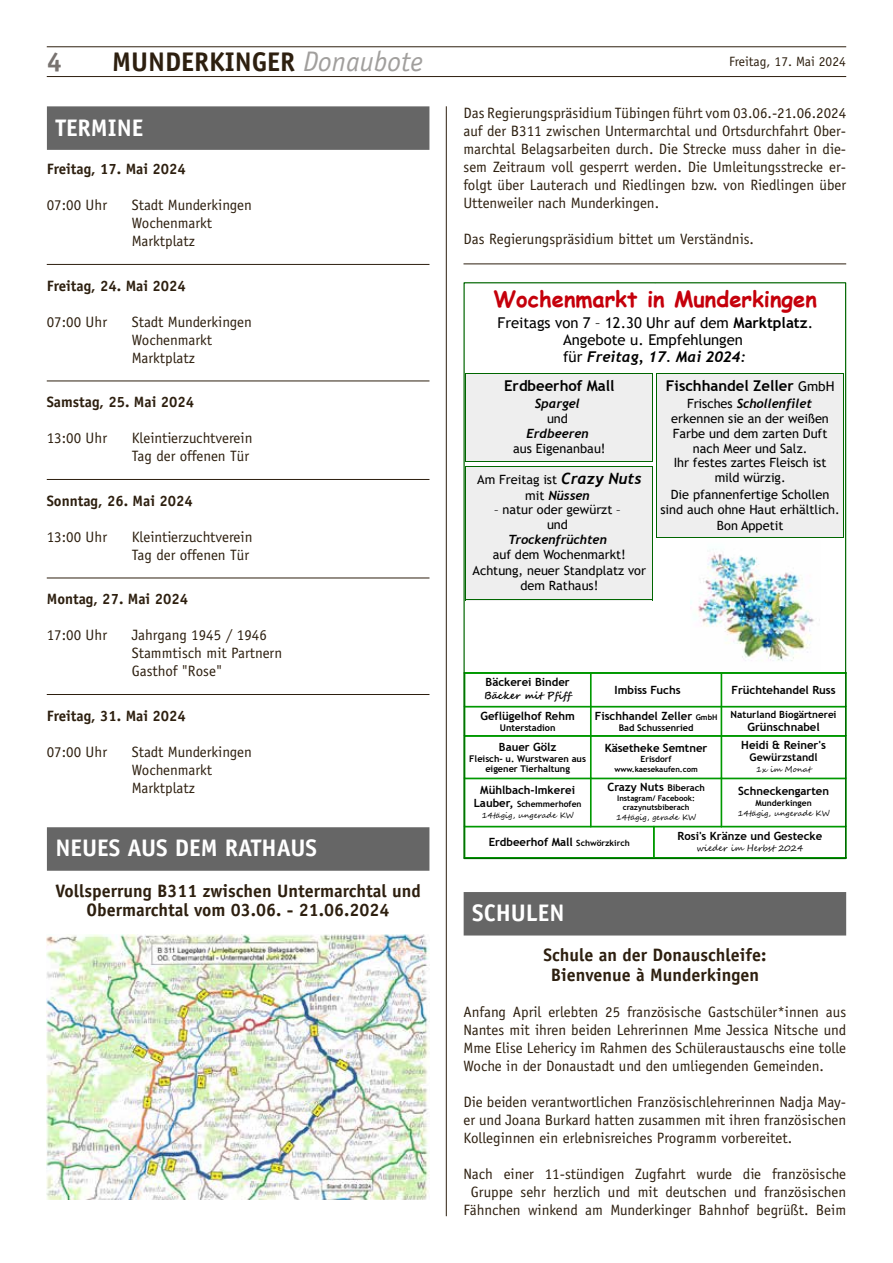
<style>
.page{position:relative;width:893px;height:1263px;background:#fff}
.page>*{position:absolute;margin:0;border:0;box-sizing:border-box;transform-origin:0 0}
.t1{font:700 27px "Officina Sans";color:#2d1f0f}
.t2{font:700 27px "Officina Sans";color:#787370}
.t3{font:700 24px "Officina Sans";color:#fff}
.t4{font:700 21.9px "Comic Sans MS";color:#c5000b}
.t5{font:700 18px/19.5px "Officina Sans";color:#2d1f0f;text-align:center}
.t6{font:15px/18px "Officina Sans";color:#2d1f0f}
.t7{font:700 15px "Officina Sans";color:#2d1f0f}
.t8{font:14.85px/17.2px "Trebuchet MS";color:#000;text-align:center}
.t9{font:700 14.85px "Trebuchet MS";color:#000}
.t10{font:italic 700 14.85px "Trebuchet";color:#000}
.t11{font:13.5px "Officina Sans";color:#2d1f0f}
.t12{font:12.75px/14.9px "Trebuchet MS";color:#000;text-align:center}
.t13{font:italic 700 12.75px "Trebuchet";color:#000}
.t14{font:700 11.4px "Trebuchet MS";color:#000}
.t15{font:700 10.65px "Trebuchet MS";color:#000}
.t16{font:700 9.9px "Trebuchet MS";color:#000}
.t17{font:700 9.9px "Segoe Script";color:#000}
.t18{font:700 9.15px/10.6px "Trebuchet MS";color:#000;text-align:center}
.t19{font:700 8.55px "Trebuchet MS";color:#000}
.t20{font:8.55px "Segoe Script";color:#000}
.t21{font:7.8px "Segoe Script";color:#000}
.t22{font:700 7.8px/9px "Trebuchet MS";color:#000;text-align:center}
.s1{font-weight:400;font-style:italic;font-size:28.35px;color:#a19f9d}
.s2{font-weight:700}
.s3{font-family:"Trebuchet MS";font-weight:400;font-style:normal}
.s4{font-family:"Trebuchet";font-weight:700;font-style:italic;font-size:15.6px}
.s5{font-weight:400;font-size:13.5px}
.s6{font-size:7.8px}
.s7{font-size:9.15px}
.s8{font-size:11.4px}
.s9{font-size:8.55px}
</style>
<div class="page">
<hr style="left:47px;top:76px;width:799px;height:1px;background:#2d1f0f">
<hr style="left:47px;top:47px;width:799px;height:1px;background:#2d1f0f">
<hr style="left:446px;top:106px;width:1px;height:1110px;background:#2d1f0f">
<hr style="left:463px;top:264px;width:383px;height:1px;background:#2d1f0f">
<svg style="left:463px;top:282px;width:383px;height:577px"></svg>
<div style="left:465px;top:373px;width:188px;height:89px;background:#eee"></div>
<hr style="left:465px;top:373px;width:1px;height:89px;background:#060">
<hr style="left:653px;top:373px;width:1px;height:89px;background:#060">
<hr style="left:465px;top:373px;width:188px;height:1px;background:#060">
<hr style="left:465px;top:461px;width:188px;height:1px;background:#060">
<div style="left:465px;top:466px;width:188px;height:134px;background:#eee"></div>
<hr style="left:465px;top:466px;width:1px;height:134px;background:#060">
<hr style="left:653px;top:466px;width:1px;height:134px;background:#060">
<hr style="left:465px;top:466px;width:188px;height:1px;background:#060">
<hr style="left:465px;top:600px;width:188px;height:1px;background:#060">
<img style="left:691px;top:541px;width:130px;height:130px">
<div style="left:464px;top:892px;width:382px;height:43px;background:#666"></div>
<hr style="left:47px;top:264px;width:382px;height:1px;background:#2d1f0f">
<hr style="left:47px;top:381px;width:382px;height:1px;background:#2d1f0f">
<hr style="left:47px;top:479px;width:382px;height:1px;background:#2d1f0f">
<hr style="left:47px;top:578px;width:382px;height:1px;background:#2d1f0f">
<hr style="left:47px;top:694px;width:382px;height:1px;background:#2d1f0f">
<div style="left:47px;top:106px;width:382px;height:44px;background:#666"></div>
<div style="left:47px;top:827px;width:382px;height:44px;background:#666"></div>
<img style="left:47px;top:934px;width:382px;height:266px">
<h1 class="t2" style="left:47px;top:45px;width:17px">4</h1>
<h1 class="t1" style="left:112px;top:45px;width:312px">MUNDERKINGER <span class="s1">Donaubote</span></h1>
<p class="t11" style="left:729px;top:53px;width:118px">Freitag, 17. Mai 2024</p>
<p class="t6" style="left:463px;top:104px;width:384px;text-align:justify">Das Regierungspräsidium Tübingen führt vom 03.06.-21.06.2024 auf der B311 zwischen Untermarchtal und Ortsdurchfahrt Ober&shy;marchtal Belagsarbeiten durch. Die Strecke muss daher in die&shy;sem Zeitraum voll gesperrt werden. Die Umleitungsstrecke er&shy;folgt über Lauterach und Riedlingen bzw. von Riedlingen über Uttenweiler nach Munderkingen.</p>
<p class="t6" style="left:463px;top:230px;width:292px">Das Regierungspräsidium bittet um Verständnis.</p>
<h2 class="t3" style="left:55px;top:112px;width:89px">Termine</h2>
<p class="t7" style="left:47px;top:160px;width:141px">Freitag, 17. Mai 2024</p>
<p class="t6" style="left:47px;top:196px;width:62px">07:00 Uhr</p>
<p class="t6" style="left:132px;top:196px;width:122px">Stadt Munderkingen<br>Wochenmarkt<br>Marktplatz</p>
<p class="t7" style="left:47px;top:276px;width:141px">Freitag, 24. Mai 2024</p>
<p class="t6" style="left:47px;top:313px;width:62px">07:00 Uhr</p>
<p class="t6" style="left:132px;top:313px;width:122px">Stadt Munderkingen<br>Wochenmarkt<br>Marktplatz</p>
<p class="t7" style="left:47px;top:393px;width:149px">Samstag, 25. Mai 2024</p>
<p class="t6" style="left:47px;top:429px;width:62px">13:00 Uhr</p>
<p class="t6" style="left:132px;top:429px;width:122px">Kleintierzuchtverein<br>Tag der offenen Tür</p>
<p class="t7" style="left:47px;top:491px;width:148px">Sonntag, 26. Mai 2024</p>
<p class="t6" style="left:47px;top:528px;width:62px">13:00 Uhr</p>
<p class="t6" style="left:132px;top:528px;width:122px">Kleintierzuchtverein<br>Tag der offenen Tür</p>
<p class="t7" style="left:47px;top:590px;width:143px">Montag, 27. Mai 2024</p>
<p class="t6" style="left:47px;top:626px;width:62px">17:00 Uhr</p>
<p class="t6" style="left:132px;top:626px;width:152px">Jahrgang 1945 / 1946<br>Stammtisch mit Partnern<br>Gasthof "Rose"</p>
<p class="t7" style="left:47px;top:706px;width:141px">Freitag, 31. Mai 2024</p>
<p class="t6" style="left:47px;top:743px;width:62px">07:00 Uhr</p>
<p class="t6" style="left:132px;top:743px;width:122px">Stadt Munderkingen<br>Wochenmarkt<br>Marktplatz</p>
<h3 class="t4" style="left:493px;top:290px;width:325px">Wochenmarkt in Munderkingen</h3>
<p class="t8" style="left:497px;top:315px;width:317px">Freitags von 7 – 12.30 Uhr auf dem <span class="s2">Marktplatz</span>.<br>Angebote u. Empfehlungen</p>
<p class="t10" style="left:563px;top:351px;width:184px"><span class="s3">für</span> Freitag, 17. Mai 2024:</p>
<p class="t9" style="left:504px;top:380px;width:112px">Erdbeerhof Mall</p>
<p class="t13" style="left:535px;top:398px;width:47px">Spargel</p>
<p class="t12" style="left:547px;top:412px;width:22px">und</p>
<p class="t13" style="left:526px;top:428px;width:64px">Erdbeeren</p>
<p class="t12" style="left:513px;top:442px;width:94px">aus Eigenanbau!</p>
<p class="t12" style="left:477px;top:473px;width:166px">Am Freitag ist <span class="s4">Crazy Nuts</span></p>
<p class="t13" style="left:525px;top:490px;width:66px"><span class="s3">mit</span> Nüssen</p>
<p class="t12" style="left:494px;top:503px;width:128px">– natur oder gewürzt – und</p>
<p class="t13" style="left:508px;top:534px;width:100px">Trockenfrüchten</p>
<p class="t12" style="left:472px;top:547px;width:175px;line-height:16.5px">auf dem Wochenmarkt!<br>Achtung, neuer Standplatz vor</p>
<p class="t12" style="left:520px;top:579px;width:80px">dem Rathaus!</p>
<p class="t9" style="left:666px;top:380px;width:170px">Fischhandel Zeller <span class="s5">GmbH</span></p>
<p class="t13" style="left:687px;top:398px;width:127px"><span class="s3">Frisches</span> Schollenfilet</p>
<p class="t12" style="left:671px;top:412px;width:159px">erkennen sie an der weißen<br>Farbe und dem zarten Duft nach Meer und Salz.<br>Ihr festes zartes Fleisch ist mild würzig.</p>
<p class="t12" style="left:660px;top:488px;width:181px">Die pfannenfertige Schollen sind auch ohne Haut erhältlich.</p>
<p class="t12" style="left:717px;top:519px;width:68px">Bon Appetit</p>
<p class="t14" style="left:486px;top:677px;width:86px">Bäckerei Binder</p>
<p class="t17" style="left:484px;top:692px;width:88px">Bäcker mit Pfiff</p>
<p class="t14" style="left:615px;top:685px;width:68px">Imbiss Fuchs</p>
<p class="t14" style="left:731px;top:685px;width:106px">Früchtehandel Russ</p>
<p class="t16" style="left:731px;top:711px;width:108px">Naturland Biogärtnerei</p>
<p class="t14" style="left:747px;top:723px;width:74px">Grünschnabel</p>
<p class="t14" style="left:480px;top:711px;width:96px">Geflügelhof Rehm</p>
<p class="t18" style="left:500px;top:723px;width:57px">Unterstadion</p>
<p class="t14" style="left:595px;top:711px;width:124px">Fischhandel Zeller <span class="s6">GmbH</span></p>
<p class="t18" style="left:619px;top:723px;width:76px">Bad Schussenried</p>
<p class="t14" style="left:741px;top:740px;width:86px">Heidi &amp; Reiner's</p>
<p class="t15" style="left:750px;top:753px;width:69px">Gewürzstandl</p>
<p class="t21" style="left:756px;top:766px;width:56px">1x im Monat</p>
<p class="t14" style="left:499px;top:742px;width:59px">Bauer Gölz</p>
<p class="t18" style="left:469px;top:754px;width:118px">Fleisch- u. Wurstwaren aus eigener Tierhaltung</p>
<p class="t14" style="left:605px;top:743px;width:104px">Käsetheke Semtner</p>
<p class="t19" style="left:641px;top:756px;width:33px">Erisdorf</p>
<p class="t22" style="left:614px;top:765px;width:85px">www.kaesekaufen.com</p>
<p class="t14" style="left:607px;top:783px;width:99px">Crazy Nuts <span class="s7">Biberach</span></p>
<p class="t22" style="left:617px;top:795px;width:79px">Instagram/ Facebook: crazynutsbiberach</p>
<p class="t21" style="left:616px;top:814px;width:82px">14tägig, gerade KW</p>
<p class="t14" style="left:480px;top:785px;width:96px">Mühlbach-Imkerei</p>
<p class="t19" style="left:474px;top:801px;width:109px"><span class="s8">Lauber,</span> Schemmerhofen</p>
<p class="t21" style="left:482px;top:812px;width:93px">14tägig, ungerade KW</p>
<p class="t14" style="left:738px;top:787px;width:92px">Schneckengarten</p>
<p class="t19" style="left:756px;top:799px;width:58px">Munderkingen</p>
<p class="t21" style="left:738px;top:810px;width:93px">14tägig, ungerade KW</p>
<h2 class="t3" style="left:55px;top:833px;width:263px">neues aus dem Rathaus</h2>
<p class="t5" style="left:55px;top:880px;width:367px">Vollsperrung B311 zwischen Untermarchtal und<br>Obermarchtal vom 03.06. - 21.06.2024</p>
<p class="t14" style="left:489px;top:838px;width:143px">Erdbeerhof Mall <span class="s9">Schwörzkirch</span></p>
<p class="t14" style="left:677px;top:831px;width:146px">Rosi's Kränze und Gestecke</p>
<p class="t20" style="left:696px;top:844px;width:108px">wieder im Herbst 2024</p>
<h2 class="t3" style="left:472px;top:898px;width:94px">Schulen</h2>
<p class="t5" style="left:543px;top:945px;width:224px">Schule an der Donauschleife:<br>Bienvenue à Munderkingen</p>
<p class="t6" style="left:463px;top:1003px;width:384px;text-align:justify">Anfang April erlebten 25 französische Gastschüler*innen aus Nantes mit ihren beiden Lehrerinnen Mme Jessica Nitsche und Mme Elise Lehericy im Rahmen des Schüleraustauschs eine tolle Woche in der Donaustadt und den umliegenden Gemeinden.</p>
<p class="t6" style="left:463px;top:1093px;width:384px;text-align:justify">Die beiden verantwortlichen Französischlehrerinnen Nadja May&shy;er und Joana Burkard hatten zusammen mit ihren französischen Kolleginnen ein erlebnisreiches Programm vorbereitet.</p>
<p class="t6" style="left:463px;top:1165px;width:384px;text-align:center">Nach einer 11-stündigen Zugfahrt wurde die französische<br>Gruppe sehr herzlich und mit deutschen und französischen<br>Fähnchen winkend am Munderkinger Bahnhof begrüßt. Beim</p>
</div>
